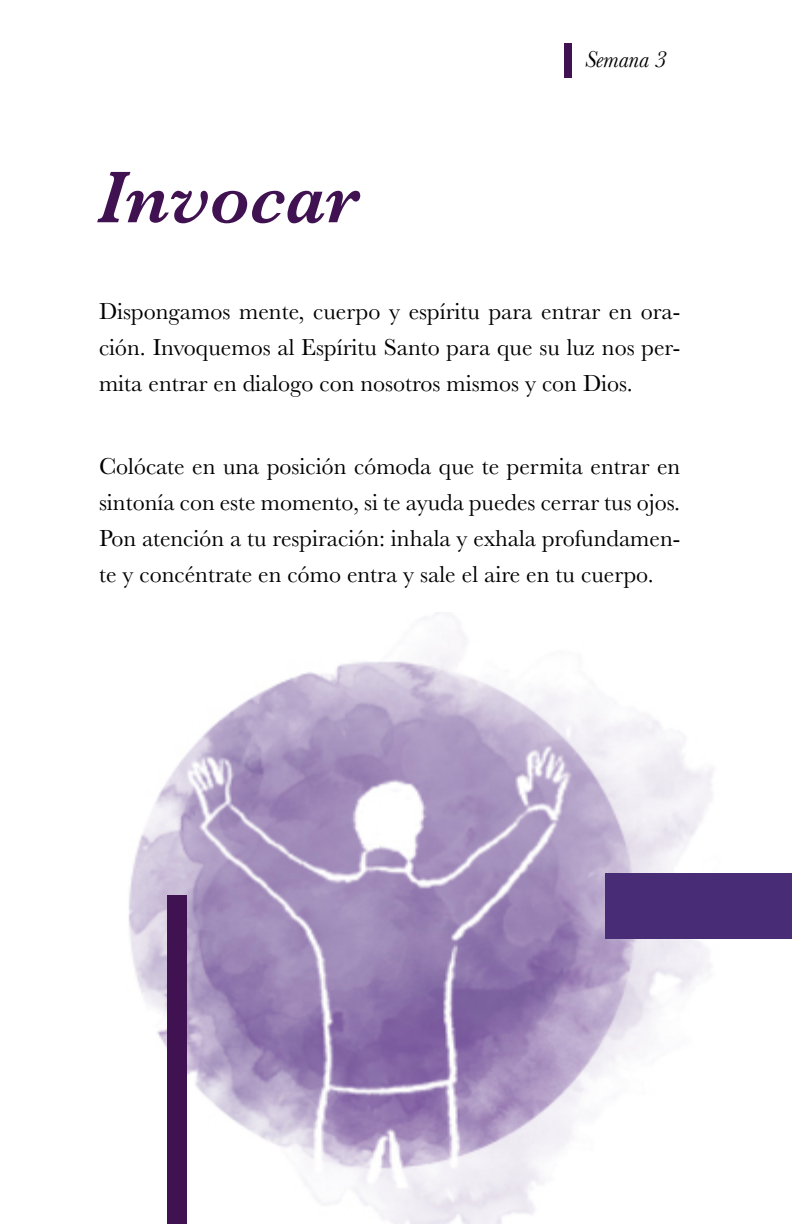
<style>
.page{position:relative;width:792px;height:1224px;background:#fff}
.page>*{position:absolute;margin:0;border:0;box-sizing:border-box;transform-origin:0 0}
.t1{font:italic 600 76px "Baskerville";color:#411251}
.t2{font:24px/36px "Baskerville";color:#000;text-align:justify}
.t3{font:italic 24px "Baskerville";color:#000}
</style>
<div class="page">
<div style="left:565px;top:43px;width:7px;height:34px;background:#411251"></div>
<img style="left:128px;top:612px;width:625px;height:612px">
<div style="left:167px;top:896px;width:20px;height:328px;background:#411251"></div>
<div style="left:606px;top:873px;width:186px;height:65px;background:#482c75"></div>
<h1 class="t1" style="left:96px;top:146px;width:264px">Invocar</h1>
<p class="t3" style="left:585px;top:44px;width:84px">Semana 3</p>
<p class="t2" style="left:99px;top:293px;width:583px">Dispongamos mente, cuerpo y espíritu para entrar en ora&shy;ción. Invoquemos al Espíritu Santo para que su luz nos per&shy;mita entrar en dialogo con nosotros mismos y con Dios.</p>
<p class="t2" style="left:99px;top:449px;width:583px">Colócate en una posición cómoda que te permita entrar en sintonía con este momento, si te ayuda puedes cerrar tus ojos.<br>Pon atención a tu respiración: inhala y exhala profundamen&shy;te y concéntrate en cómo entra y sale el aire en tu cuerpo.</p>
</div>
